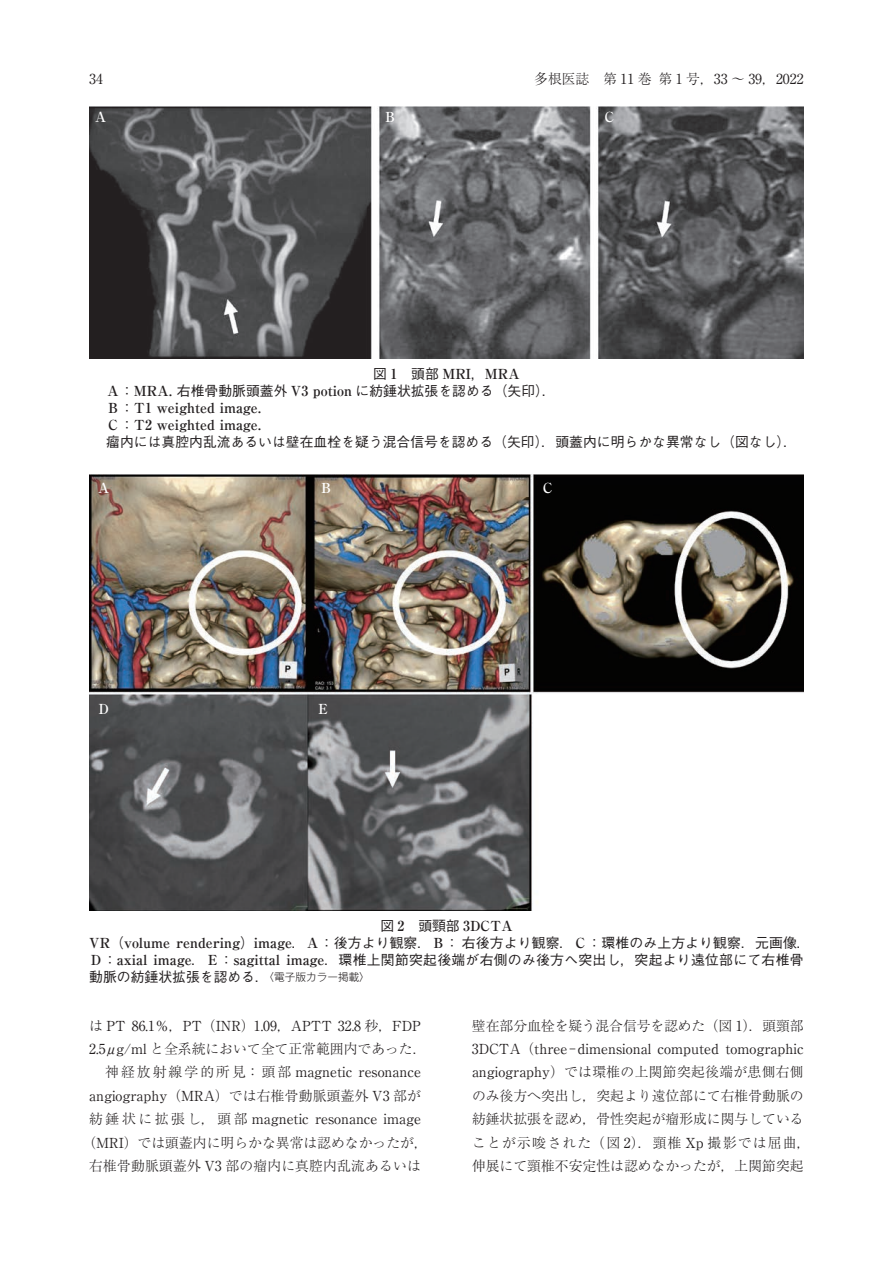
<style>
.page{position:relative;width:893px;height:1263px;background:#fff}
.page>*{position:absolute;margin:0;border:0;box-sizing:border-box;transform-origin:0 0}
.t1{font:500 13.8px/17px "Gothic BBB Pro";color:#231f20}
.t2{font:13.8px/23.4px "Ryumin Pro";color:#231f20;text-align:center}
.t3{font:300 13.8px/23.4px "Ryumin Pro";color:#231f20}
.t4{font:700 13.8px/17px "Ryumin Pro";color:#231f20}
.t5{font:700 13.8px "Ryumin Pro";color:#fff}
.s1{font-weight:300}
.s2{font-family:"Gothic BBB Pro";font-weight:500}
.s3{font-family:"Ryumin Pro";font-weight:700}
.s4{font-family:"Gothic MB101 Pro";font-weight:300;font-size:10.65px}
.s5{font-weight:400}
</style>
<div class="page">
<img style="left:89px;top:106px;width:715px;height:252px">
<img style="left:89px;top:475px;width:715px;height:435px">
<p class="t2" style="left:89px;top:67px;width:15px">34</p>
<p class="t2" style="left:534px;top:67px;width:271px"><span class="s1">多根医誌　第</span> 11 <span class="s1">巻第</span> 1 <span class="s1">号</span>，33 ～ 39，2022</p>
<p class="t5" style="left:94px;top:106px;width:15px">Ａ</p>
<p class="t5" style="left:383px;top:106px;width:15px">Ｂ</p>
<p class="t5" style="left:602px;top:106px;width:15px">Ｃ</p>
<p class="t4" style="left:373px;top:364px;width:148px"><span class="s2">図</span> 1<span class="s2">　頭部</span> MRI<span class="s2">，</span>MRA</p>
<p class="t1" style="left:106px;top:380px;width:451px"><span class="s3">Ａ</span>：<span class="s3">MRA.</span> 右椎骨動脈頭蓋外 <span class="s3">V3 potion</span> に紡錘状拡張を認める（矢印）．</p>
<p class="t4" style="left:106px;top:398px;width:157px">Ｂ<span class="s2">：</span>T1 weighted image.<br>Ｃ<span class="s2">：</span>T2 weighted image.</p>
<p class="t1" style="left:106px;top:432px;width:692px">瘤内には真腔内乱流あるいは壁在血栓を疑う混合信号を認める（矢印）．頭蓋内に明らかな異常なし（図なし）．</p>
<p class="t5" style="left:97px;top:477px;width:15px">Ａ</p>
<p class="t5" style="left:319px;top:477px;width:15px">Ｂ</p>
<p class="t5" style="left:541px;top:477px;width:15px">Ｃ</p>
<p class="t5" style="left:97px;top:698px;width:15px">Ｄ</p>
<p class="t5" style="left:316px;top:698px;width:15px">Ｅ</p>
<p class="t4" style="left:380px;top:916px;width:134px"><span class="s2">図</span> 2<span class="s2">　頭頸部</span> 3DCTA</p>
<p class="t1" style="left:89px;top:932px;width:723px"><span class="s3">VR</span>（<span class="s3">volume rendering</span>）<span class="s3">image</span>．<span class="s3">Ａ</span>：後方より観察．<span class="s3">Ｂ</span>：右後方より観察．<span class="s3">Ｃ</span>：環椎のみ上方より観察．元画像．<br><span class="s3">Ｄ</span>：<span class="s3">axial image</span>．<span class="s3">Ｅ</span>：<span class="s3">sagittal image</span>．環椎上関節突起後端が右側のみ後方へ突出し，突起より遠位部にて右椎骨動脈の紡錘状拡張を認める．<span class="s4">〈電子版カラー掲載〉</span></p>
<p class="t2" style="left:82px;top:1013px;width:347px"><span class="s1">は</span> PT ₈₆.₁％，PT（INR）₁.₀₉，APTT ₃₂.₈ <span class="s1">秒</span>，FDP ₂.₅μg/ml <span class="s1">と全系統において全て正常範囲内であった</span>．<span class="s1">　神経放射線学的所見</span>：<span class="s1">頭部</span> magnetic resonance angiography（MRA）<span class="s1">では右椎骨動脈頭蓋外</span> V₃ <span class="s1">部が紡錘状に拡張し</span>，<span class="s1">頭部</span> magnetic resonance image（MRI）<span class="s1">では頭蓋内に明らかな異常は認めなかったが</span>，<span class="s1">右椎骨動脈頭蓋外</span> V₃ <span class="s1">部の瘤内に真腔内乱流あるいは</span></p>
<p class="t3" style="left:472px;top:1013px;width:340px">壁在部分血栓を疑う混合信号を認めた<span class="s5">（</span>図 <span class="s5">₁）．</span>頭頸部<br><span class="s5">₃DCTA（three︲dimensional computed tomographic angiography）</span>では環椎の上関節突起後端が患側右側のみ後方へ突出し<span class="s5">，</span>突起より遠位部にて右椎骨動脈の紡錘状拡張を認め<span class="s5">，</span>骨性突起が瘤形成に関与していることが示唆された<span class="s5">（</span>図 <span class="s5">₂）．</span>頸椎 <span class="s5">Xp</span> 撮影では屈曲<span class="s5">，</span>伸展にて頸椎不安定性は認めなかったが<span class="s5">，</span>上関節突起</p>
</div>
